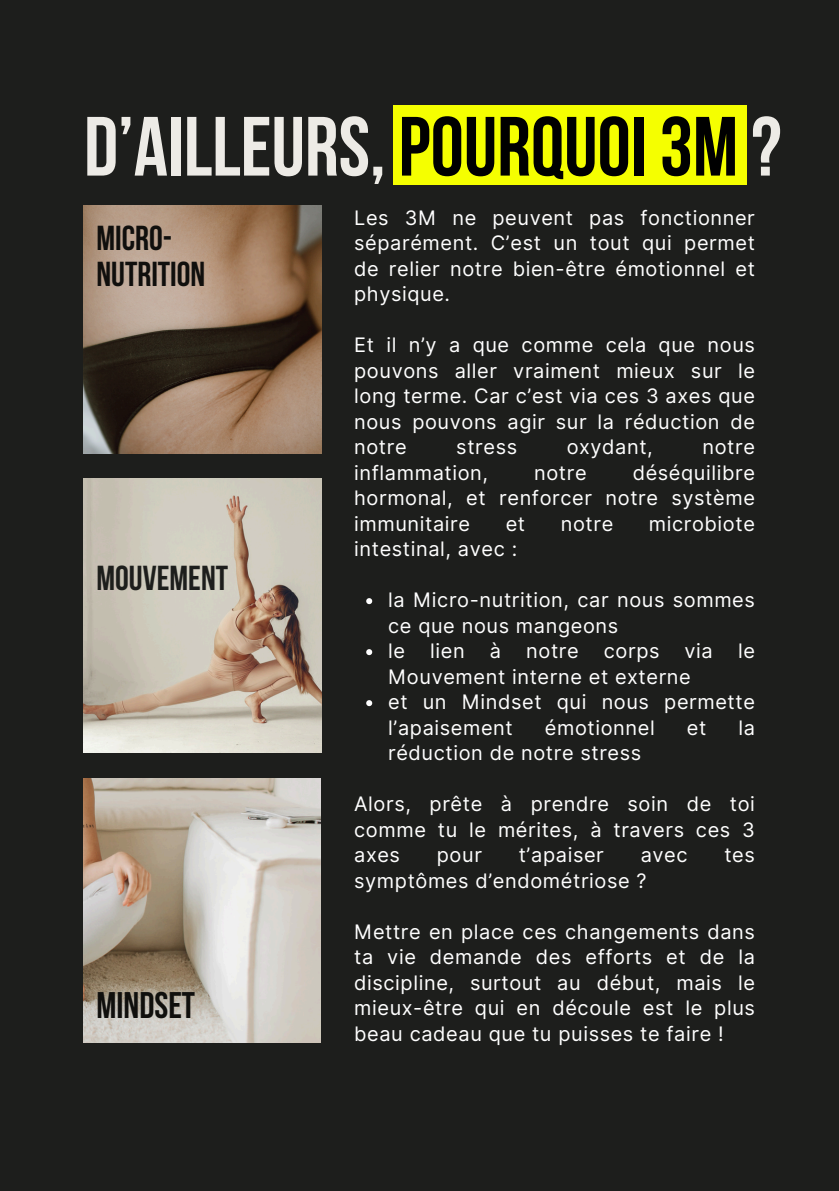
<style>
.page{position:relative;width:839px;height:1191px;background:#fff}
.page>*{position:absolute;margin:0;border:0;box-sizing:border-box;transform-origin:0 0}
.t1{font:700 83.8px "Bebas Neue";color:#edebe6}
.t2{font:700 37px "Bebas Neue";color:#100f0d}
.t3{font:700 34.6px/35.6px "Bebas Neue";color:#100f0d}
.t4{font:700 34.6px "Bebas Neue";color:#1d1e1c}
.t5{font:20px/25.6px "Inter";letter-spacing:.03em;color:#fff;text-align:justify}
.s1{color:#000}
</style>
<div class="page">
<div style="left:0;top:0;width:838px;height:1191px;background:#1d1e1c"></div>
<img style="left:84px;top:778px;width:236px;height:264px">
<img style="left:84px;top:206px;width:237px;height:247px">
<img style="left:84px;top:478px;width:237px;height:275px">
<svg style="left:366px;top:598px;width:6px;height:6px"></svg>
<svg style="left:366px;top:649px;width:6px;height:6px"></svg>
<svg style="left:366px;top:700px;width:6px;height:6px"></svg>
<div style="left:394px;top:105px;width:353px;height:80px;background:#f5ff00"></div>
<h2 class="t1" style="left:84px;top:113px;width:699px">D’AILLEURS, <span class="s1">POURQUOI 3M</span> ?</h2>
<h1 class="t3" style="left:96px;top:224px;width:110px">MICRO-<br>NUTRITION</h1>
<h2 class="t4" style="left:96px;top:564px;width:133px">MOUVEMENT</h2>
<p class="t2" style="left:96px;top:990px;width:100px">MINDSET</p>
<p class="t5" style="left:354px;top:205px;width:402px">Les 3M ne peuvent pas fonctionner séparément. C’est un tout qui permet de relier notre bien-être émotionnel et physique.</p>
<p class="t5" style="left:354px;top:332px;width:402px">Et il n’y a que comme cela que nous pouvons aller vraiment mieux sur le long terme. Car c’est via ces 3 axes que nous pouvons agir sur la réduction de notre</p>
<p class="t5" style="left:456px;top:434px;width:62px">stress</p>
<p class="t5" style="left:566px;top:434px;width:88px">oxydant,</p>
<p class="t5" style="left:702px;top:434px;width:54px">notre</p>
<p class="t5" style="left:354px;top:460px;width:135px">inflammation,</p>
<p class="t5" style="left:534px;top:460px;width:54px">notre</p>
<p class="t5" style="left:354px;top:460px;width:402px;text-indent:278px">déséquilibre hormonal, et renforcer notre système immunitaire</p>
<p class="t5" style="left:505px;top:511px;width:21px">et</p>
<p class="t5" style="left:560px;top:511px;width:54px">notre</p>
<p class="t5" style="left:648px;top:511px;width:108px">microbiote</p>
<p class="t5" style="left:354px;top:536px;width:164px">intestinal, avec :</p>
<p class="t5" style="left:388px;top:587px;width:368px">la Micro-nutrition, car nous sommes ce que nous mangeons</p>
<p class="t5" style="left:388px;top:638px;width:18px">le</p>
<p class="t5" style="left:430px;top:638px;width:36px">lien</p>
<p class="t5" style="left:490px;top:638px;width:13px">à</p>
<p class="t5" style="left:526px;top:638px;width:54px">notre</p>
<p class="t5" style="left:603px;top:638px;width:57px">corps</p>
<p class="t5" style="left:684px;top:638px;width:30px">via</p>
<p class="t5" style="left:738px;top:638px;width:18px">le</p>
<p class="t5" style="left:388px;top:664px;width:304px">Mouvement interne et externe</p>
<p class="t5" style="left:388px;top:689px;width:368px">et un Mindset qui nous permette l’apaisement</p>
<p class="t5" style="left:545px;top:715px;width:111px">émotionnel</p>
<p class="t5" style="left:686px;top:715px;width:21px">et</p>
<p class="t5" style="left:738px;top:715px;width:18px">la</p>
<p class="t5" style="left:388px;top:740px;width:254px">réduction de notre stress</p>
<p class="t5" style="left:354px;top:791px;width:402px">Alors, prête à prendre soin de toi comme tu le mérites, à travers ces 3 axes</p>
<p class="t5" style="left:437px;top:842px;width:47px">pour</p>
<p class="t5" style="left:518px;top:842px;width:87px">t’apaiser</p>
<p class="t5" style="left:640px;top:842px;width:48px">avec</p>
<p class="t5" style="left:724px;top:842px;width:32px">tes</p>
<p class="t5" style="left:354px;top:868px;width:294px">symptômes d’endométriose ?</p>
<h2 class="t5" style="left:354px;top:919px;width:402px">Mettre en place ces changements dans ta vie demande des efforts et de la discipline, surtout au début, mais le mieux-être qui en découle est le plus beau cadeau que tu puisses te faire !</h2>
</div>
